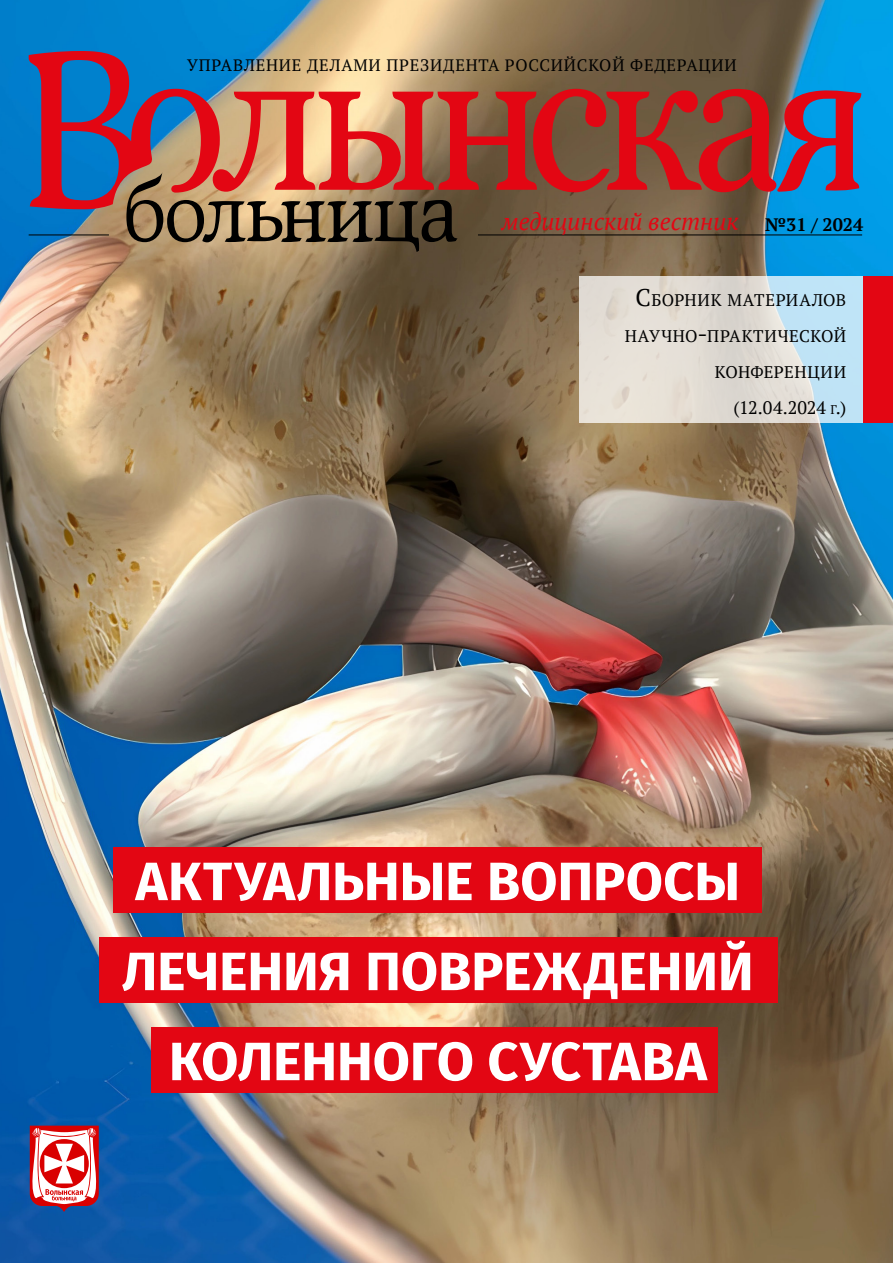
<style>
.page{position:relative;width:893px;height:1263px;background:#fff}
.page>*{position:absolute;margin:0;border:0;box-sizing:border-box;transform-origin:0 0}
.t1{font:700 54px/90px "Fira Sans";letter-spacing:-.005em;color:#fff;text-align:center}
.t2{font:italic 24px "PT Serif";color:#e30613}
.t3{font:18px "PT Serif";letter-spacing:.005em;color:#000}
.t4{font:16.8px/36px "PT Serif";letter-spacing:.03em;color:#000;text-align:right}
.t5{font:16.5px "PT Serif";letter-spacing:.05em;color:#000}
.s1{font-weight:700;font-style:normal;font-size:18px;color:#000}
.s2{font-size:24px}
.s3{font-size:12.6px}
</style>
<div class="page">
<img style="left:0;top:0;width:893px;height:1263px">
<svg style="left:30px;top:1125px;width:69px;height:87px"></svg>
<svg style="left:580px;top:276px;width:283px;height:147px;background:#d9dedc"></svg>
<div style="left:863px;top:276px;width:30px;height:147px;background:#e30613"></div>
<div style="left:114px;top:847px;width:648px;height:66px;background:#e30613"></div>
<div style="left:100px;top:937px;width:678px;height:66px;background:#e30613"></div>
<div style="left:151px;top:1027px;width:567px;height:66px;background:#e30613"></div>
<svg style="left:29px;top:51px;width:832px;height:158px;background:#905d5e"></svg>
<svg style="left:126px;top:172px;width:331px;height:80px;background:#90644b"></svg>
<hr style="left:29px;top:235px;width:80px;height:1px;background:#000">
<hr style="left:478px;top:235px;width:384px;height:1px;background:#000">
<p class="t5" style="left:187px;top:55px;width:551px">УПРАВЛЕНИЕ ДЕЛАМИ ПРЕЗИДЕНТА РОССИЙСКОЙ ФЕДЕРАЦИИ</p>
<p class="t2" style="left:502px;top:206px;width:363px">медицинский вестник <span class="s1">№31 / 2024</span></p>
<p class="t4" style="left:625px;top:282px;width:223px"><span class="s2">С</span>борник материалов научно<span class="s2">-</span>практической конференции</p>
<p class="t3" style="left:734px;top:396px;width:114px">(12.04.2024 <span class="s3">г</span>.)</p>
<p class="t1" style="left:122px;top:832px;width:633px">АКТУАЛЬНЫЕ ВОПРОСЫ<br>ЛЕЧЕНИЯ ПОВРЕЖДЕНИЙ<br>КОЛЕННОГО СУСТАВА</p>
</div>
